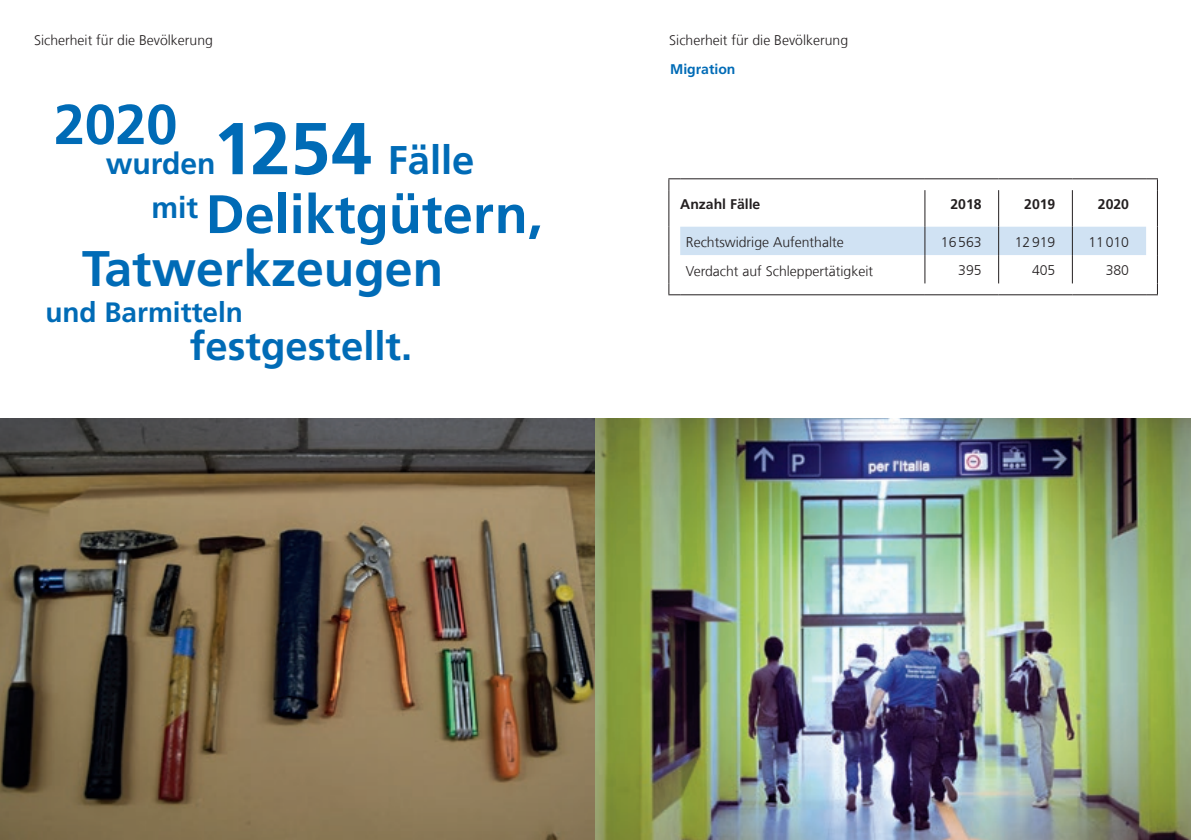
<style>
.page{position:relative;width:1191px;height:840px;background:#fff}
.page>*{position:absolute;margin:0;border:0;box-sizing:border-box;transform-origin:0 0}
.t1{font:700 73.2px "Frutiger LT Com";color:#006bb6}
.t2{font:700 56px "Frutiger LT Com";color:#006bb6}
.t3{font:700 54px "Frutiger LT Com";color:#006bb6}
.t4{font:700 50px "Frutiger LT Com";color:#006bb6}
.t5{font:700 40px "Frutiger LT Com";color:#006bb6}
.t6{font:700 30px "Frutiger LT Com";color:#006bb6}
.t7{font:700 28px "Frutiger LT Com";color:#006bb6}
.t8{font:300 14px "Frutiger LT Com";color:#231f20}
.Grundschrift{font:700 14px "Frutiger LT Com";color:#231f20}
.Grundschrift-2{font:700 14px "Frutiger LT Com";color:#006bb6}
</style>
<div class="page">
<img style="left:0;top:418px;width:595px;height:421px">
<img style="left:595px;top:418px;width:596px;height:421px">
<hr style="left:924px;top:190px;width:1px;height:36px;background:#231f20">
<hr style="left:998px;top:190px;width:1px;height:36px;background:#231f20">
<hr style="left:1071px;top:190px;width:1px;height:36px;background:#231f20">
<svg style="left:668px;top:178px;width:12px;height:12px"></svg>
<hr style="left:680px;top:178px;width:245px;height:1px;background:#231f20">
<hr style="left:925px;top:178px;width:73px;height:1px;background:#231f20">
<hr style="left:998px;top:178px;width:74px;height:1px;background:#231f20">
<hr style="left:1072px;top:178px;width:74px;height:1px;background:#231f20">
<svg style="left:1146px;top:178px;width:12px;height:12px"></svg>
<hr style="left:668px;top:190px;width:1px;height:36px;background:#231f20">
<hr style="left:1157px;top:190px;width:1px;height:36px;background:#231f20">
<svg style="left:668px;top:226px;width:490px;height:69px"></svg>
<p class="t8" style="left:34px;top:32px;width:180px">Sicherheit für die Bevölkerung</p>
<p class="t2" style="left:54px;top:92px;width:125px">2020</p>
<p class="t6" style="left:106px;top:146px;width:111px">wurden</p>
<p class="t1" style="left:213px;top:106px;width:160px">1254</p>
<p class="t5" style="left:388px;top:136px;width:88px">Fälle</p>
<p class="t6" style="left:151px;top:189px;width:48px">mit</p>
<p class="t3" style="left:206px;top:182px;width:339px">Deliktgütern,</p>
<p class="t4" style="left:82px;top:239px;width:362px">Tatwerkzeugen</p>
<p class="t7" style="left:45px;top:296px;width:199px">und Barmitteln</p>
<p class="t5" style="left:190px;top:322px;width:224px">festgestellt.</p>
<p class="t8" style="left:669px;top:32px;width:180px">Sicherheit für die Bevölkerung</p>
<p class="Grundschrift-2" style="left:670px;top:61px;width:67px">Migration</p>
<p class="Grundschrift" style="left:680px;top:195px;width:82px">Anzahl Fälle</p>
<p class="Grundschrift" style="left:950px;top:195px;width:33px">2018</p>
<p class="Grundschrift" style="left:1024px;top:195px;width:33px">2019</p>
<p class="Grundschrift" style="left:1098px;top:195px;width:33px">2020</p>
<p class="t8" style="left:686px;top:234px;width:159px">Rechtswidrige Aufenthalte</p>
<p class="t8" style="left:941px;top:234px;width:42px">16563</p>
<p class="t8" style="left:1014px;top:234px;width:42px">12919</p>
<p class="t8" style="left:1088px;top:234px;width:42px">11010</p>
<p class="t8" style="left:686px;top:262px;width:189px">Verdacht auf Schleppertätigkeit</p>
<p class="t8" style="left:958px;top:262px;width:25px">395</p>
<p class="t8" style="left:1032px;top:262px;width:25px">405</p>
<p class="t8" style="left:1105px;top:262px;width:25px">380</p>
</div>
